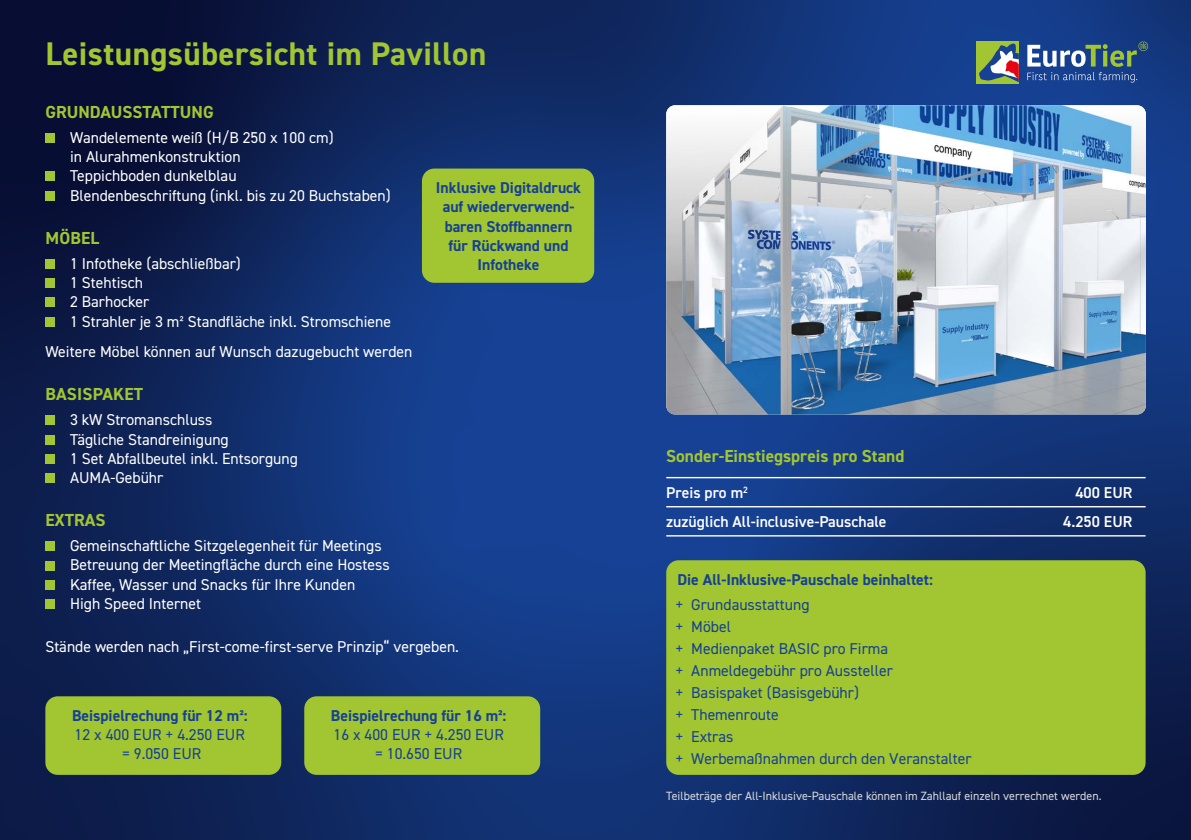
<style>
.page{position:relative;width:1191px;height:840px;background:#fff}
.page>*{position:absolute;margin:0;border:0;box-sizing:border-box;transform-origin:0 0}
.t1{font:700 32.8px "DIN2014";letter-spacing:.015em;color:#a2c632}
.t2{font:700 17.4px "DIN2014";color:#a2c632}
.t3{font:15.6px/19.2px "DIN2014";color:#fff}
.t4{font:15.6px/22px "DIN2014";color:#164194}
.t5{font:700 15.6px/19.2px "DIN2014";color:#164194;text-align:center}
.t6{font:600 15.6px "DIN2014";color:#fff}
.t7{font:12px "DIN2014";color:#dadada}
</style>
<div class="page">
<img style="left:0;top:0;width:1191px;height:839px">
<div style="left:45px;top:133px;width:10px;height:10px;background:#a2c632"></div>
<div style="left:45px;top:171px;width:10px;height:10px;background:#a2c632"></div>
<div style="left:45px;top:190px;width:10px;height:10px;background:#a2c632"></div>
<div style="left:45px;top:259px;width:10px;height:10px;background:#a2c632"></div>
<div style="left:45px;top:278px;width:10px;height:10px;background:#a2c632"></div>
<div style="left:45px;top:297px;width:10px;height:10px;background:#a2c632"></div>
<div style="left:45px;top:316px;width:10px;height:10px;background:#a2c632"></div>
<div style="left:45px;top:415px;width:10px;height:10px;background:#a2c632"></div>
<div style="left:45px;top:434px;width:10px;height:10px;background:#a2c632"></div>
<div style="left:45px;top:453px;width:10px;height:10px;background:#a2c632"></div>
<div style="left:45px;top:473px;width:10px;height:9px;background:#a2c632"></div>
<div style="left:45px;top:541px;width:10px;height:10px;background:#a2c632"></div>
<div style="left:45px;top:560px;width:10px;height:10px;background:#a2c632"></div>
<div style="left:45px;top:579px;width:10px;height:10px;background:#a2c632"></div>
<div style="left:45px;top:598px;width:10px;height:10px;background:#a2c632"></div>
<img style="left:666px;top:105px;width:479px;height:309px">
<div style="left:976px;top:41px;width:42px;height:42px;background:#a2c632"></div>
<svg style="left:979px;top:43px;width:39px;height:39px"></svg>
<svg style="left:1027px;top:41px;width:121px;height:41px;background:#456792"></svg>
<div style="left:45px;top:696px;width:236px;height:78px;background:#a2c632;border-radius:12px"></div>
<div style="left:304px;top:696px;width:236px;height:78px;background:#a2c632;border-radius:12px"></div>
<div style="left:666px;top:560px;width:479px;height:214px;background:#a2c632;border-radius:12px"></div>
<div style="left:422px;top:168px;width:172px;height:114px;background:#a2c632;border-radius:12px"></div>
<hr style="left:666px;top:476px;width:479px;height:2px;background:#fff">
<hr style="left:666px;top:505px;width:479px;height:2px;background:#fff">
<hr style="left:666px;top:535px;width:479px;height:1px;background:#fff">
<p class="t1" style="left:45px;top:32px;width:442px">Leistungsübersicht im Pavillon</p>
<p class="t2" style="left:45px;top:100px;width:170px">GRUNDAUSSTATTUNG</p>
<p class="t3" style="left:70px;top:128px;width:265px">Wandelemente weiß (H/B 250 x 100 cm) in Alurahmenkonstruktion</p>
<p class="t3" style="left:70px;top:166px;width:168px">Teppichboden dunkelblau</p>
<p class="t3" style="left:70px;top:185px;width:322px">Blendenbeschriftung (inkl. bis zu 20 Buchstaben)</p>
<p class="t2" style="left:45px;top:226px;width:55px">MÖBEL</p>
<p class="t3" style="left:70px;top:253px;width:172px">1 Infotheke (abschließbar)</p>
<p class="t3" style="left:70px;top:273px;width:74px">1 Stehtisch</p>
<p class="t3" style="left:70px;top:292px;width:81px">2 Barhocker</p>
<p class="t3" style="left:70px;top:311px;width:322px">1 Strahler je 3 m² Standfläche inkl. Stromschiene</p>
<p class="t3" style="left:45px;top:341px;width:368px">Weitere Möbel können auf Wunsch dazugebucht werden</p>
<p class="t2" style="left:45px;top:382px;width:99px">BASISPAKET</p>
<p class="t3" style="left:70px;top:410px;width:144px">3 kW Stromanschluss</p>
<p class="t3" style="left:70px;top:429px;width:160px">Tägliche Standreinigung</p>
<p class="t3" style="left:70px;top:448px;width:229px">1 Set Abfallbeutel inkl. Entsorgung</p>
<p class="t3" style="left:70px;top:467px;width:95px">AUMA-Gebühr</p>
<p class="t2" style="left:45px;top:508px;width:62px">EXTRAS</p>
<p class="t3" style="left:70px;top:535px;width:313px">Gemeinschaftliche Sitzgelegenheit für Meetings</p>
<p class="t3" style="left:70px;top:555px;width:321px">Betreuung der Meetingfläche durch eine Hostess</p>
<p class="t3" style="left:70px;top:574px;width:287px">Kaffee, Wasser und Snacks für Ihre Kunden</p>
<p class="t3" style="left:70px;top:593px;width:132px">High Speed Internet</p>
<p class="t3" style="left:45px;top:636px;width:415px">Stände werden nach „First-come-first-serve Prinzip“ vergeben.</p>
<p class="t5" style="left:436px;top:178px;width:147px">Inklusive Digitaldruck auf wiederverwend&shy;baren Stoffbannern für Rückwand und<br>Infotheke</p>
<p class="t5" style="left:72px;top:705px;width:177px">Beispielrechung für 12 m²:</p>
<p class="t4" style="left:75px;top:723px;width:172px">12 x 400 EUR + 4.250 EUR</p>
<p class="t4" style="left:122px;top:742px;width:81px">= 9.050 EUR</p>
<p class="t5" style="left:331px;top:705px;width:177px">Beispielrechung für 16 m²:</p>
<p class="t4" style="left:333px;top:723px;width:172px">16 x 400 EUR + 4.250 EUR</p>
<p class="t4" style="left:375px;top:742px;width:89px">= 10.650 EUR</p>
<p class="t2" style="left:666px;top:444px;width:240px">Sonder-Einstiegspreis pro Stand</p>
<p class="t6" style="left:666px;top:482px;width:83px">Preis pro m<sup>2</sup></p>
<p class="t6" style="left:1075px;top:482px;width:58px">400 EUR</p>
<p class="t6" style="left:666px;top:511px;width:222px">zuzüglich All-inclusive-Pauschale</p>
<p class="t6" style="left:1063px;top:511px;width:71px">4.250 EUR</p>
<p class="t5" style="left:677px;top:569px;width:257px">Die All-Inklusive-Pauschale beinhaltet:</p>
<p class="t4" style="left:675px;top:592px;width:297px">+ Grundausstattung<br>+ Möbel<br>+ Medienpaket BASIC pro Firma<br>+ Anmeldegebühr pro Aussteller<br>+ Basispaket (Basisgebühr)<br>+ Themenroute<br>+ Extras<br>+ Werbemaßnahmen durch den Veranstalter</p>
<p class="t7" style="left:666px;top:788px;width:437px">Teilbeträge der All-Inklusive-Pauschale können im Zahllauf einzeln verrechnet werden.</p>
</div>
